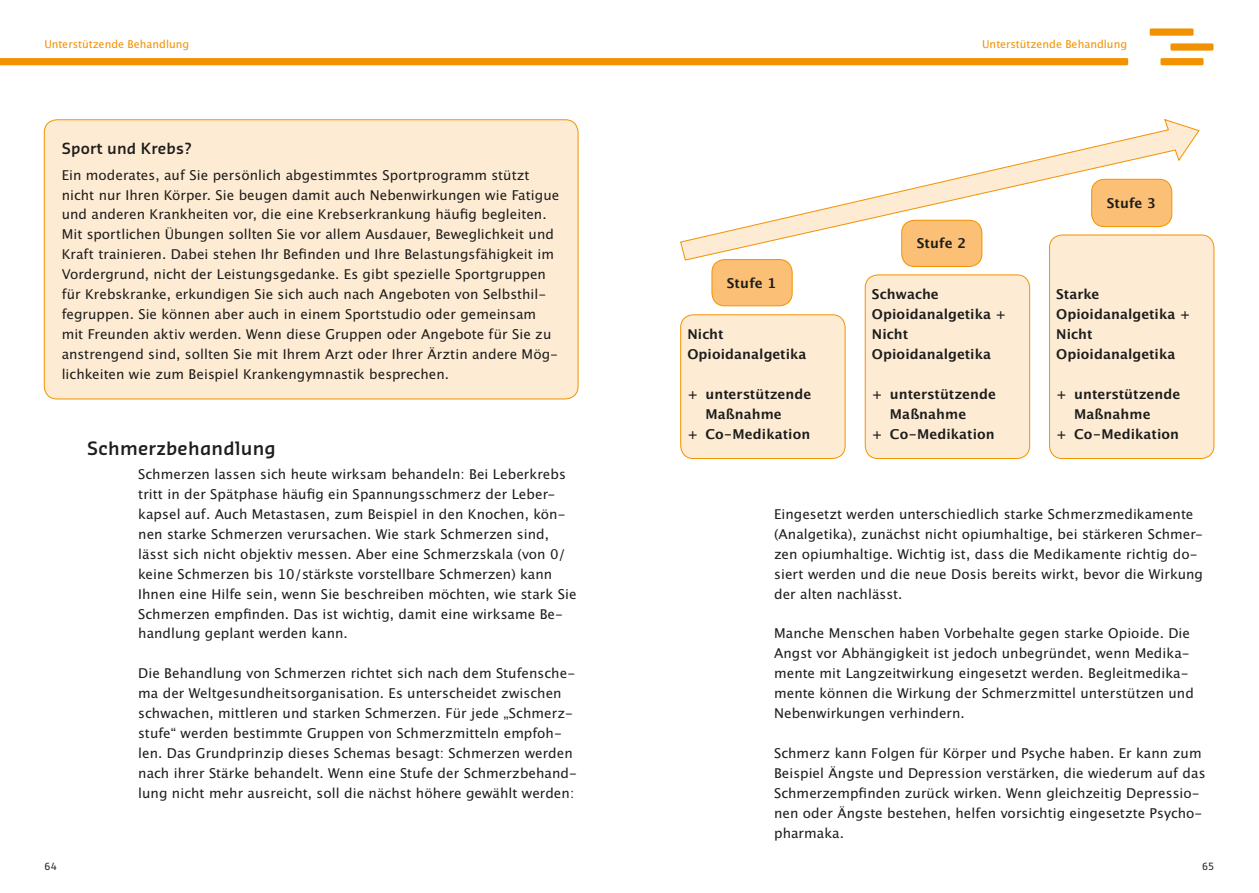
<style>
.page{position:relative;width:1259px;height:893px;background:#fff}
.page>*{position:absolute;margin:0;border:0;box-sizing:border-box;transform-origin:0 0}
.Headline_2__Ebene{font:600 18px "Sansa Pro";letter-spacing:.015em;color:#1d1d1b}
.Infokasten_Headline{font:600 15px "Sansa Pro";letter-spacing:.015em;color:#1d1d1b}
.Fliess{font:13.5px/20px "Lucida San Rom";letter-spacing:.005em;color:#1d1d1b}
.Infokasten_Fliess{font:13.5px/20px "Lucida San Rom";letter-spacing:.005em;color:#1d1d1b}
.Infokasten_Fliess-2{font:13.5px/20px "Lucida San Dem";letter-spacing:.005em;color:#1d1d1b}
.Infokasten_klein_fet{font:13.5px "Lucida San Dem";letter-spacing:.005em;color:#1d1d1b}
.t1{font:10.8px "Lucida San Rom";color:#f39200}
.t2{font:9.75px "Sansa Pro";color:#1d1d1b}
</style>
<div class="page">
<div style="left:1149px;top:28px;width:44px;height:8px;background:#f39200"></div>
<div style="left:1170px;top:43px;width:43px;height:8px;background:#f39200"></div>
<div style="left:1160px;top:58px;width:43px;height:7px;background:#f39200"></div>
<svg style="left:0;top:58px;width:1128px;height:7px;background:#f39302"></svg>
<div style="left:44px;top:120px;width:534px;height:279px;background:#feebd3;border-radius:13px"></div>
<div style="left:44px;top:119px;width:534px;height:280px;border:1px solid #f39200;border-radius:13px"></div>
<div style="left:901px;top:220px;width:81px;height:46px;background:#fbc075;border-radius:13px"></div>
<div style="left:901px;top:220px;width:81px;height:47px;border:1px solid #f39200;border-radius:13px"></div>
<svg style="left:680px;top:119px;width:520px;height:142px"></svg>
<div style="left:1049px;top:235px;width:165px;height:223px;background:#feebd3;border-radius:13px"></div>
<div style="left:1049px;top:235px;width:165px;height:224px;border:1px solid #f39200;border-radius:13px"></div>
<div style="left:865px;top:275px;width:164px;height:183px;background:#feebd3;border-radius:13px"></div>
<div style="left:865px;top:274px;width:165px;height:185px;border:1px solid #f39200;border-radius:13px"></div>
<div style="left:680px;top:315px;width:165px;height:143px;background:#feebd3;border-radius:13px"></div>
<div style="left:680px;top:314px;width:165px;height:145px;border:1px solid #f39200;border-radius:13px"></div>
<div style="left:712px;top:260px;width:80px;height:46px;background:#fbc075;border-radius:13px"></div>
<div style="left:711px;top:259px;width:81px;height:47px;border:1px solid #f39200;border-radius:13px"></div>
<p class="t1" style="left:44px;top:37px;width:146px">Unterstützende Behandlung</p>
<p class="t1" style="left:982px;top:37px;width:146px">Unterstützende Behandlung</p>
<p class="Infokasten_Headline" style="left:62px;top:138px;width:131px">Sport und Krebs?</p>
<p class="Infokasten_Fliess" style="left:62px;top:165px;width:499px">Ein moderates, auf Sie persönlich abgestimmtes Sportprogramm stützt nicht nur Ihren Körper. Sie beugen damit auch Nebenwirkungen wie Fatigue und anderen Krankheiten vor, die eine Krebserkrankung häufig begleiten.<br>Mit sportlichen Übungen sollten Sie vor allem Ausdauer, Beweglichkeit und Kraft trainieren. Dabei stehen Ihr Befinden und Ihre Belastungsfähigkeit im Vordergrund, nicht der Leistungsgedanke. Es gibt spezielle Sportgruppen für Krebskranke, erkundigen Sie sich auch nach Angeboten von Selbsthil&shy;fegruppen. Sie können aber auch in einem Sportstudio oder gemeinsam mit Freunden aktiv werden. Wenn diese Gruppen oder Angebote für Sie zu anstrengend sind, sollten Sie mit Ihrem Arzt oder Ihrer Ärztin andere Mög&shy;lichkeiten wie zum Beispiel Krankengymnastik besprechen.</p>
<p class="Headline_2__Ebene" style="left:87px;top:437px;width:190px">Schmerzbehandlung</p>
<p class="Fliess" style="left:138px;top:464px;width:440px">Schmerzen lassen sich heute wirksam behandeln: Bei Leberkrebs tritt in der Spätphase häufig ein Spannungsschmerz der Leber&shy;kapsel auf. Auch Metastasen, zum Beispiel in den Knochen, kön&shy;nen starke Schmerzen verursachen. Wie stark Schmerzen sind, lässt sich nicht objektiv messen. Aber eine Schmerzskala (von 0/ keine Schmerzen bis 10/stärkste vorstellbare Schmerzen) kann Ihnen eine Hilfe sein, wenn Sie beschreiben möchten, wie stark Sie Schmerzen empfinden. Das ist wichtig, damit eine wirksame Be&shy;handlung geplant werden kann.</p>
<p class="Fliess" style="left:138px;top:664px;width:440px">Die Behandlung von Schmerzen richtet sich nach dem Stufensche&shy;ma der Weltgesundheitsorganisation. Es unterscheidet zwischen schwachen, mittleren und starken Schmerzen. Für jede „Schmerz&shy;stufe“ werden bestimmte Gruppen von Schmerzmitteln empfoh&shy;len. Das Grundprinzip dieses Schemas besagt: Schmerzen werden nach ihrer Stärke behandelt. Wenn eine Stufe der Schmerzbehand&shy;lung nicht mehr ausreicht, soll die nächst höhere gewählt werden:</p>
<p class="Infokasten_klein_fet" style="left:727px;top:274px;width:51px">Stufe 1</p>
<p class="Infokasten_Fliess-2" style="left:687px;top:325px;width:38px">Nicht</p>
<p class="Infokasten_Fliess-2" style="left:687px;top:345px;width:121px">Opioidanalgetika</p>
<p class="Infokasten_Fliess-2" style="left:705px;top:385px;width:108px;text-indent:-18px">+ unterstützende<br>Maßnahme</p>
<p class="Infokasten_Fliess-2" style="left:687px;top:425px;width:124px">+ Co-Medikation</p>
<p class="Infokasten_klein_fet" style="left:916px;top:235px;width:51px">Stufe 2</p>
<p class="Infokasten_Fliess-2" style="left:872px;top:285px;width:68px">Schwache</p>
<p class="Infokasten_Fliess-2" style="left:872px;top:305px;width:136px">Opioidanalgetika +<br>Nicht</p>
<p class="Infokasten_Fliess-2" style="left:872px;top:345px;width:121px">Opioidanalgetika</p>
<p class="Infokasten_Fliess-2" style="left:890px;top:385px;width:108px;text-indent:-18px">+ unterstützende<br>Maßnahme</p>
<p class="Infokasten_Fliess-2" style="left:872px;top:425px;width:124px">+ Co-Medikation</p>
<p class="Infokasten_klein_fet" style="left:1106px;top:195px;width:51px">Stufe 3</p>
<p class="Infokasten_Fliess-2" style="left:1056px;top:285px;width:45px">Starke</p>
<p class="Infokasten_Fliess-2" style="left:1056px;top:305px;width:136px">Opioidanalgetika +<br>Nicht</p>
<p class="Infokasten_Fliess-2" style="left:1056px;top:345px;width:121px">Opioidanalgetika</p>
<p class="Infokasten_Fliess-2" style="left:1074px;top:385px;width:108px;text-indent:-18px">+ unterstützende<br>Maßnahme</p>
<p class="Infokasten_Fliess-2" style="left:1056px;top:425px;width:124px">+ Co-Medikation</p>
<p class="Fliess" style="left:774px;top:504px;width:430px">Eingesetzt werden unterschiedlich starke Schmerzmedikamente (Analgetika), zunächst nicht opiumhaltige, bei stärkeren Schmer&shy;zen opiumhaltige. Wichtig ist, dass die Medikamente richtig do&shy;siert werden und die neue Dosis bereits wirkt, bevor die Wirkung der alten nachlässt.</p>
<p class="Fliess" style="left:774px;top:624px;width:421px">Manche Menschen haben Vorbehalte gegen starke Opioide. Die Angst vor Abhängigkeit ist jedoch unbegründet, wenn Medika&shy;mente mit Langzeitwirkung eingesetzt werden. Begleitmedika&shy;mente können die Wirkung der Schmerzmittel unterstützen und Nebenwirkungen verhindern.</p>
<p class="Fliess" style="left:774px;top:744px;width:433px">Schmerz kann Folgen für Körper und Psyche haben. Er kann zum Beispiel Ängste und Depression verstärken, die wiederum auf das Schmerzempfinden zurück wirken. Wenn gleichzeitig Depressio&shy;nen oder Ängste bestehen, helfen vorsichtig eingesetzte Psycho&shy;pharmaka.</p>
<p class="t2" style="left:45px;top:860px;width:14px">64</p>
<p class="t2" style="left:1202px;top:860px;width:14px">65</p>
</div>
